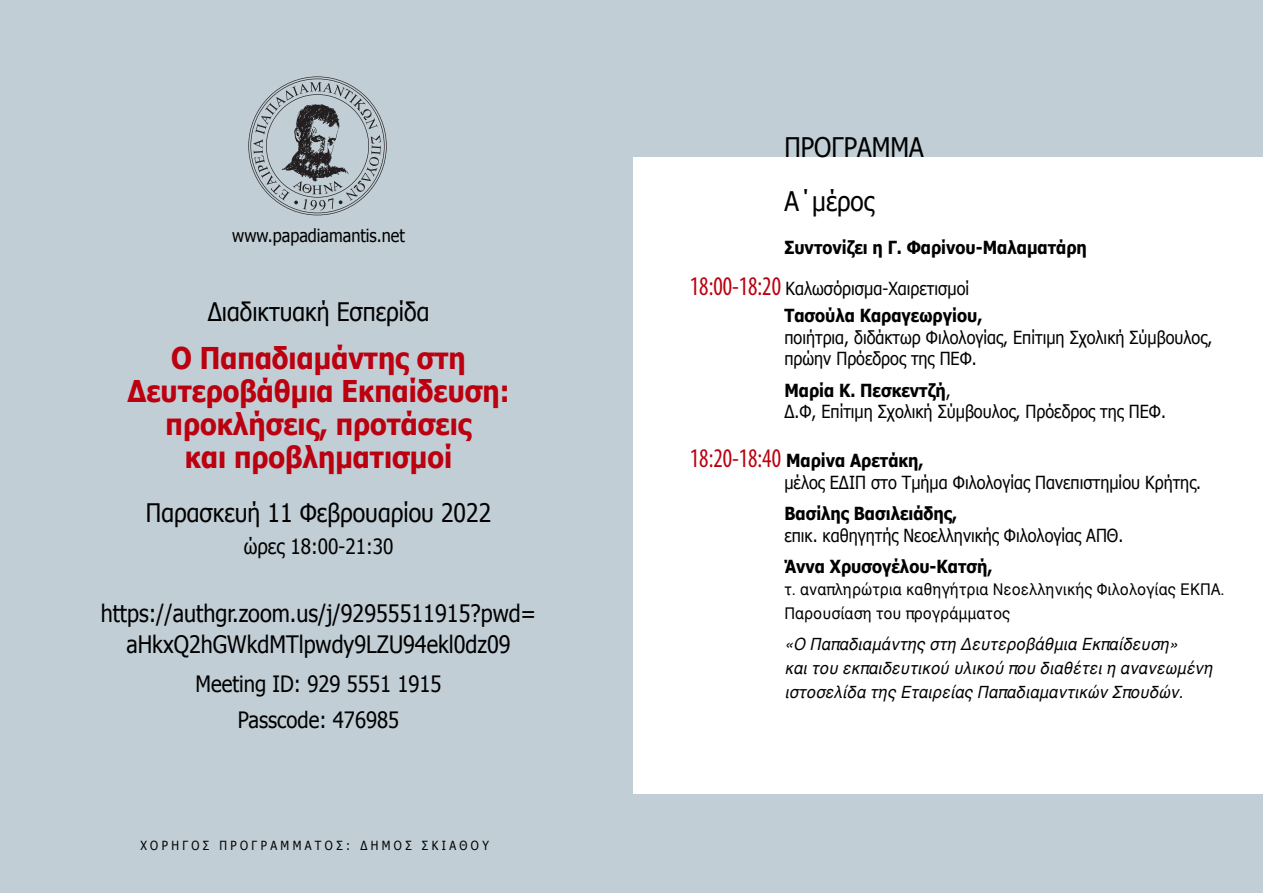
<style>
.page{position:relative;width:1263px;height:893px;background:#fff}
.page>*{position:absolute;margin:0;border:0;box-sizing:border-box;transform-origin:0 0}
.t1{font:700 30px/33px "Tahoma";color:#bb000f;text-align:center;scale:.9 1}
.t2{font:27px/54px "Tahoma";color:#000;scale:.9 1}
.t3{font:25.5px "Tahoma";color:#000;scale:.9 1}
.t4{font:24px/31.5px "Tahoma";color:#000;text-align:center;scale:.9 1}
.t5{font:22.5px/36px "Tahoma";color:#000;text-align:center;scale:.9 1}
.t6{font:21px "Tahoma";color:#000;scale:.9 1}
.t7{font:18px/21.6px "Tahoma";color:#000;scale:.9 1}
.t8{font:700 18px "Tahoma";color:#000;scale:.9 1}
.t9{font:italic 17.25px/24px "Helvetica";color:#000;scale:.9 1}
.t10{font:16.5px/24px "Helvetica";color:#000;scale:.9 1}
.t11{font:12.6px "Tahoma";letter-spacing:.3em;color:#000;scale:.9 1}
.s1{font-family:"Myriad Pro";font-stretch:condensed;font-size:27px;color:#bb000f}
.s2{font-weight:700}
</style>
<div class="page">
<div style="left:0;top:0;width:633px;height:893px;background:#c2ced5"></div>
<svg style="left:248px;top:76px;width:139px;height:139px"></svg>
<img style="left:281px;top:100px;width:70px;height:82px">
<div style="left:630px;top:0;width:633px;height:157px;background:#c2ced5"></div>
<div style="left:626px;top:795px;width:637px;height:98px;background:#c2ced5"></div>
<p class="t7" style="left:232px;top:224px;width:193px">www.papadiamantis.net</p>
<h3 class="t3" style="left:208px;top:294px;width:248px">Διαδικτυακή Εσπερίδα</h3>
<h1 class="t1" style="left:127px;top:339px;width:426px">Ο Παπαδιαμάντης στη<br>Δευτεροβάθμια Εκπαίδευση: προκλήσεις, προτάσεις<br>και προβληματισμοί</h1>
<h3 class="t3" style="left:146px;top:496px;width:385px">Παρασκευή 11 Φεβρουαρίου 2022</h3>
<p class="t6" style="left:244px;top:532px;width:168px">ώρες 18:00-21:30</p>
<h3 class="t4" style="left:101px;top:596px;width:485px">https://authgr.zoom.us/j/92955511915?pwd= aHkxQ2hGWkdMTlpwdy9LZU94ekl0dz09</h3>
<p class="t5" style="left:195px;top:665px;width:275px">Meeting ID: 929 5551 1915<br>Passcode: 476985</p>
<p class="t11" style="left:140px;top:837px;width:389px">XΟΡΗΓΟΣ ΠΡΟΓΡΑΜΜΑΤΟΣ: ΔΗΜΟΣ ΣΚΙΑΘΟΥ</p>
<h2 class="t2" style="left:784px;top:119px;width:156px">ΠΡΟΓΡΑΜΜΑ<br>A΄μέρος</h2>
<p class="t8" style="left:784px;top:235px;width:338px">Συντονίζει η Γ. Φαρίνου-Μαλαματάρη</p>
<p class="t7" style="left:784px;top:274px;width:221px;line-height:27px;text-indent:-94px"><span class="s1">18:00-18:20</span> Καλωσόρισμα-Χαιρετισμοί<br><span class="s2">Τασούλα Καραγεωργίου,</span></p>
<p class="t7" style="left:784px;top:325px;width:477px">ποιήτρια, διδάκτωρ Φιλολογίας, Επίτιμη Σχολική Σύμβουλος, πρώην Πρόεδρος της ΠΕΦ.</p>
<p class="t7" style="left:784px;top:379px;width:425px"><span class="s2">Μαρία Κ. Πεσκεντζή</span>,<br>Δ.Φ, Επίτιμη Σχολική Σύμβουλος, Πρόεδρος της ΠΕΦ.</p>
<p class="t7" style="left:784px;top:449px;width:465px;text-indent:-94px"><span class="s1">18:20-18:40</span> <span class="s2">Μαρίνα Αρετάκη,<br></span>μέλος ΕΔΙΠ στο Τμήμα Φιλολογίας Πανεπιστημίου Κρήτης.</p>
<p class="t8" style="left:784px;top:501px;width:193px">Βασίλης Βασιλειάδης,</p>
<p class="t7" style="left:784px;top:523px;width:378px">επικ. καθηγητής Νεοελληνικής Φιλολογίας ΑΠΘ.</p>
<p class="t8" style="left:784px;top:554px;width:233px">Άννα Χρυσογέλου-Κατσή,</p>
<p class="t10" style="left:784px;top:577px;width:491px">τ. αναπληρώτρια καθηγήτρια Νεοελληνικής Φιλολογίας ΕΚΠΑ.<br>Παρουσίαση του προγράμματος</p>
<p class="t9" style="left:784px;top:633px;width:477px">«Ο Παπαδιαμάντης στη Δευτεροβάθμια Εκπαίδευση»<br>και του εκπαιδευτικού υλικού που διαθέτει η ανανεωμένη ιστοσελίδα της Εταιρείας Παπαδιαμαντικών Σπουδών.</p>
</div>
